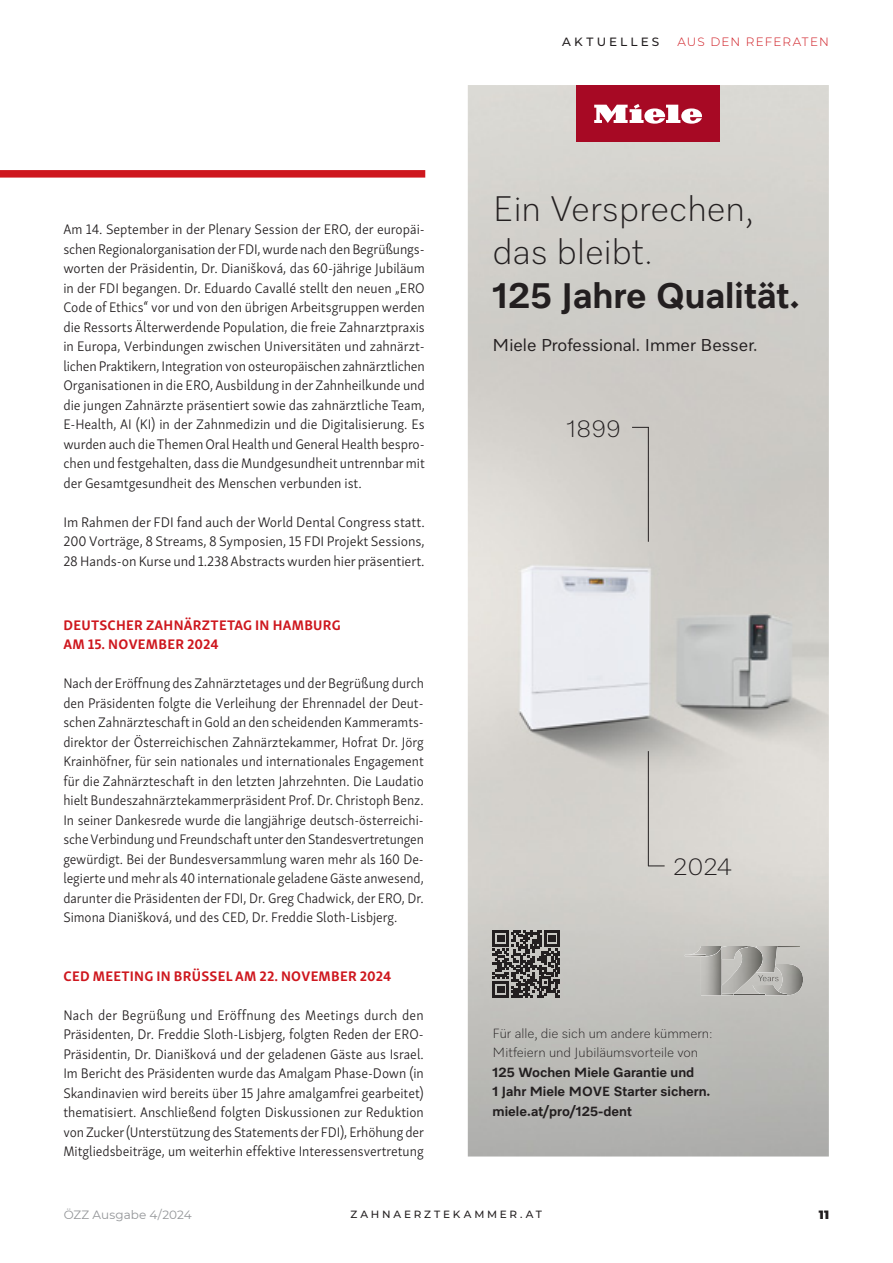
<style>
.page{position:relative;width:893px;height:1263px;background:#fff}
.page>*{position:absolute;margin:0;border:0;box-sizing:border-box;transform-origin:0 0}
.t1{font:300 36px/43.2px "Miele Elements";color:#231f20}
.t2{font:700 36px "Miele Elements";color:#231f20}
.t3{font:300 24px "Miele Elements";letter-spacing:-.005em;color:#231f20}
.t4{font:17.4px "Miele Elements";color:#231f20}
.t5{font:300 14.25px/19.5px "Skolar Sans Latn";color:#231f20;text-align:justify}
.t6{font:300 14.25px/19.5px "Skolar Sans Latn";color:#231f20;text-align:justify;scale:.96 1}
.t7{font:700 14.25px/19.5px "Skolar Sans Latn";letter-spacing:.02em;color:#ce171e}
.t8{font:700 13.5px/19.5px "Miele Elements";color:#231f20}
.t9{font:300 13.5px/19.5px "Miele Elements";color:#231f20}
.t10{font:12px "Montserrat";letter-spacing:.005em;color:#939598}
.t11{font:300 12px "Montserrat";letter-spacing:.09em;color:#ce171e}
.t12{font:500 12px "Montserrat";letter-spacing:.26em;color:#231f20}
.t13{font:900 12px "Montserrat";color:#231f20}
.t14{font:500 10.5px "Montserrat";letter-spacing:.27em;color:#231f20}
</style>
<div class="page">
<div style="left:0;top:170px;width:425px;height:8px;background:#ce171e"></div>
<img style="left:468px;top:85px;width:361px;height:1072px">
<hr style="left:648px;top:427px;width:1px;height:115px;background:#231f20">
<svg style="left:632px;top:427px;width:16px;height:1px"></svg>
<hr style="left:648px;top:751px;width:1px;height:115px;background:#231f20">
<svg style="left:648px;top:866px;width:17px;height:1px"></svg>
<svg style="left:493px;top:930px;width:67px;height:67px"></svg>
<img style="left:701px;top:946px;width:62px;height:49px">
<img style="left:687px;top:946px;width:19px;height:9px">
<img style="left:706px;top:946px;width:16px;height:10px">
<svg style="left:685px;top:955px;width:22px;height:1px"></svg>
<img style="left:722px;top:946px;width:26px;height:13px">
<img style="left:756px;top:946px;width:21px;height:26px">
<img style="left:777px;top:946px;width:23px;height:2px">
<img style="left:775px;top:964px;width:28px;height:31px">
<img style="left:756px;top:948px;width:7px;height:24px">
<img style="left:753px;top:985px;width:34px;height:10px">
<svg style="left:721px;top:994px;width:44px;height:2px"></svg>
<svg style="left:778px;top:991px;width:9px;height:4px"></svg>
<svg style="left:758px;top:975px;width:20px;height:6px"></svg>
<div style="left:576px;top:85px;width:143px;height:44px;background:#a70924"></div>
<div style="left:576px;top:87px;width:143px;height:55px;background:#a70924"></div>
<svg style="left:594px;top:104px;width:108px;height:20px"></svg>
<p class="t5" style="left:63px;top:221px;width:363px">Am 14. September in der Plenary Session der ERO, der europäi&shy;schen Regionalorganisation der FDI, wurde nach den Begrüßungs&shy;worten der Präsidentin, Dr. Dianišková, das 60-jährige Jubiläum in der FDI begangen. Dr. Eduardo Cavallé stellt den neuen „ERO Code of Ethics“ vor und von den übrigen Arbeitsgruppen werden die Ressorts Älterwerdende Population, die freie Zahnarztpraxis in Europa, Verbindungen zwischen Universitäten und zahnärzt&shy;lichen Praktikern, Integration von osteuropäischen zahnärztlichen Organisationen in die ERO, Ausbildung in der Zahnheilkunde und die jungen Zahnärzte präsentiert sowie das zahnärztliche Team, E-Health, AI (KI) in der Zahnmedizin und die Digitalisierung. Es wurden auch die Themen Oral Health und General Health bespro&shy;chen und festgehalten, dass die Mundgesundheit untrennbar mit der Gesamtgesundheit des Menschen verbunden ist.</p>
<p class="t5" style="left:63px;top:513px;width:363px">Im Rahmen der FDI fand auch der World Dental Congress statt.<br>200 Vorträge, 8 Streams, 8 Symposien, 15 FDI Projekt Sessions, 28 Hands-on Kurse und 1.238 Abstracts wurden hier präsentiert.</p>
<p class="t7" style="left:63px;top:616px;width:279px">DEUTSCHER ZAHNÄRZTETAG IN HAMBURG<br>AM 15. NOVEMBER 2024</p>
<p class="t6" style="left:63px;top:675px;width:377px">Nach der Eröffnung des Zahnärztetages und der Begrüßung durch den Präsidenten folgte die Verleihung der Ehrennadel der Deut&shy;schen Zahnärzteschaft in Gold an den scheidenden Kammeramts&shy;direktor der Österreichischen Zahnärztekammer, Hofrat Dr. Jörg Krainhöfner, für sein nationales und internationales Engagement für die Zahnärzteschaft in den letzten Jahrzehnten. Die Laudatio hielt Bundeszahnärztekammerpräsident Prof. Dr. Christoph Benz.<br>In seiner Dankesrede wurde die langjährige deutsch-österreichi&shy;sche Verbindung und Freundschaft unter den Standesvertretungen gewürdigt. Bei der Bundesversammlung waren mehr als 160 De&shy;legierte und mehr als 40 internationale geladene Gäste anwesend, darunter die Präsidenten der FDI, Dr. Greg Chadwick, der ERO, Dr.<br>Simona Dianišková, und des CED, Dr. Freddie Sloth-Lisbjerg.</p>
<p class="t7" style="left:63px;top:967px;width:329px">CED MEETING IN BRÜSSEL AM 22. NOVEMBER 2024</p>
<p class="t5" style="left:63px;top:1006px;width:362px">Nach der Begrüßung und Eröffnung des Meetings durch den Präsidenten, Dr. Freddie Sloth-Lisbjerg, folgten Reden der ERO-Präsidentin, Dr. Dianišková und der geladenen Gäste aus Israel.<br>Im Bericht des Präsidenten wurde das Amalgam Phase-Down (in Skandinavien wird bereits über 15 Jahre amalgamfrei gearbeitet) thematisiert. Anschließend folgten Diskussionen zur Reduktion von Zucker (Unterstützung des Statements der FDI), Erhöhung der Mitgliedsbeiträge, um weiterhin effektive Interessensvertretung</p>
<p class="t12" style="left:562px;top:37px;width:99px">AKTUELLES</p>
<p class="t11" style="left:677px;top:34px;width:153px">AUS DEN REFERATEN</p>
<h1 class="t1" style="left:493px;top:186px;width:262px">Ein Versprechen, das bleibt.</h1>
<h1 class="t2" style="left:493px;top:272px;width:309px">125 Jahre Qualität.</h1>
<p class="t4" style="left:493px;top:334px;width:267px">Miele Professional. Immer Besser.</p>
<h2 class="t3" style="left:566px;top:413px;width:56px">1899</h2>
<h2 class="t3" style="left:673px;top:852px;width:61px">2024</h2>
<p class="t9" style="left:493px;top:1023px;width:222px">Für alle, die sich um andere kümmern:<br>Mitfeiern und Jubiläumsvorteile von</p>
<p class="t8" style="left:493px;top:1062px;width:219px">125 Wochen Miele Garantie und<br>1 Jahr Miele MOVE Starter sichern. miele.at/pro/125-dent</p>
<p class="t10" style="left:64px;top:1208px;width:129px">ÖZZ Ausgabe 4/2024</p>
<p class="t14" style="left:350px;top:1210px;width:193px">ZAHNAERZTEKAMMER.AT</p>
<p class="t13" style="left:819px;top:1208px;width:12px">11</p>
</div>
